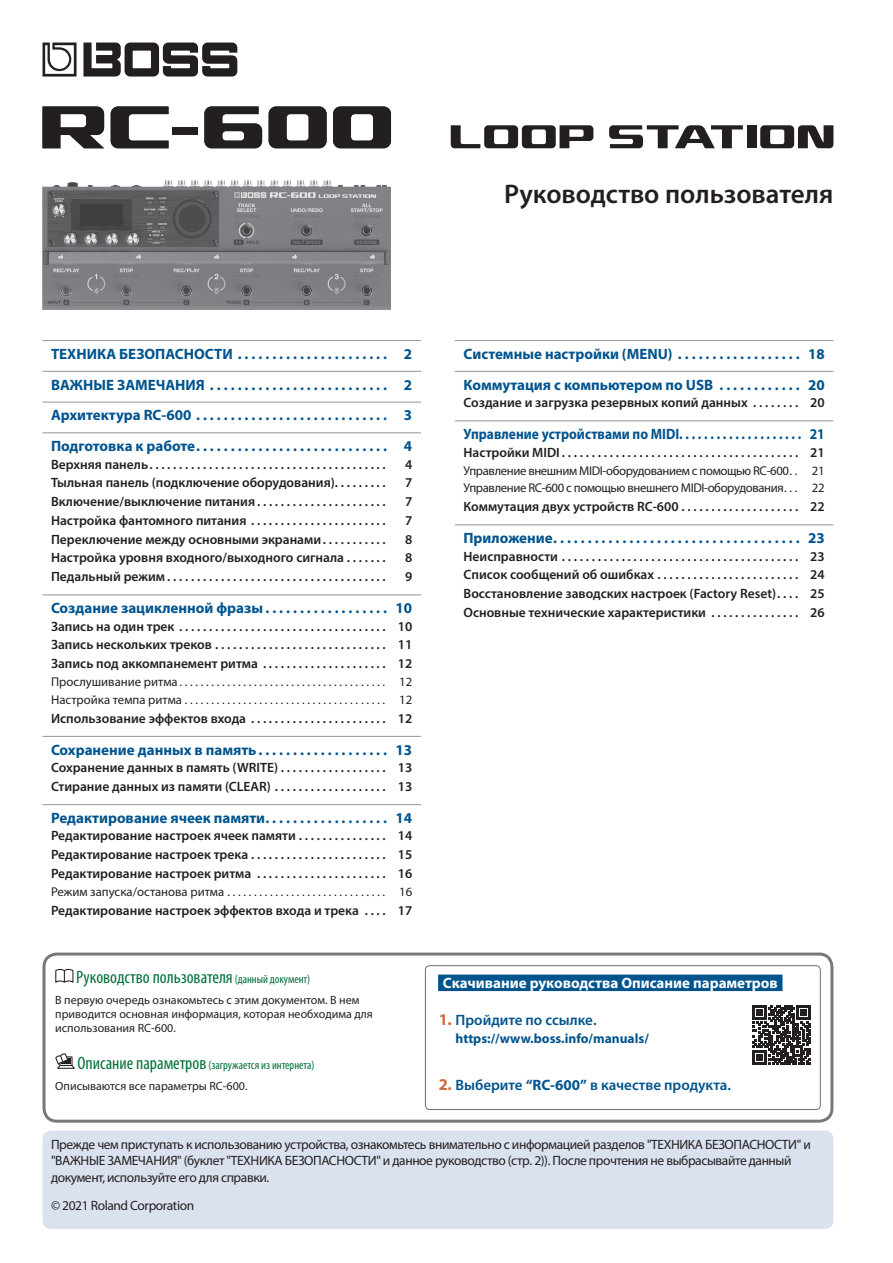
<style>
.page{position:relative;width:893px;height:1263px;background:#fff}
.page>*{position:absolute;margin:0;border:0;box-sizing:border-box;transform-origin:0 0}
.t1{font:600 27px "Myriad Pro";color:#231f20}
.Head_p2{font:condensed 18px "Myriad Pro";color:#007139}
.t2{font:700 15px "Myriad Pro";color:#00548e}
.t3{font:600 15px "Myriad Pro";color:#00548e}
.t4{font:700 15px "Myriad Pro";color:#00548e;scale:.9 1}
.Head_p1{font:700 15px "Myriad Pro";color:#fff}
.t5{font:600 13.5px "Myriad Pro";color:#231f20}
.Cell{font:13.5px/16.2px "Myriad Pro";letter-spacing:-.03em;color:#231f20}
.Body{font:700 13.5px "Myriad Pro";color:#00548e}
.t6{font:12.75px "Myriad Pro";color:#231f20}
.t7{font:12.75px "Myriad Pro";letter-spacing:-.03em;color:#231f20}
.Lead_Body_2{font:12px/14.4px "Myriad Pro";color:#231f20}
.Head_p2-2{font:condensed 12px "Myriad Pro";color:#007139}
.s1{font-size:12px}
.s2{font-size:18px}
.s3{font-weight:700;font-size:16.5px;color:#d26a41}
.s4{font-weight:700}
</style>
<div class="page">
<svg style="left:83px;top:43px;width:154px;height:34px"></svg>
<svg style="left:43px;top:43px;width:34px;height:34px"></svg>
<svg style="left:451px;top:125px;width:142px;height:23px"></svg>
<svg style="left:609px;top:125px;width:134px;height:23px"></svg>
<div style="left:747px;top:125px;width:9px;height:23px;background:#231f20"></div>
<svg style="left:760px;top:125px;width:73px;height:23px"></svg>
<svg style="left:43px;top:106px;width:61px;height:42px"></svg>
<svg style="left:111px;top:106px;width:58px;height:42px"></svg>
<div style="left:173px;top:128px;width:25px;height:7px;background:#231f20"></div>
<svg style="left:204px;top:106px;width:58px;height:42px"></svg>
<svg style="left:269px;top:106px;width:58px;height:42px"></svg>
<svg style="left:333px;top:106px;width:58px;height:42px"></svg>
<img style="left:43px;top:180px;width:348px;height:130px">
<hr style="left:43px;top:340px;width:378px;height:1px;background:#939598">
<hr style="left:43px;top:371px;width:378px;height:1px;background:#939598">
<hr style="left:43px;top:402px;width:378px;height:1px;background:#939598">
<hr style="left:43px;top:432px;width:378px;height:1px;background:#939598">
<hr style="left:43px;top:594px;width:378px;height:1px;background:#939598">
<hr style="left:43px;top:736px;width:378px;height:1px;background:#939598">
<hr style="left:43px;top:804px;width:378px;height:1px;background:#939598">
<hr style="left:455px;top:340px;width:378px;height:1px;background:#939598">
<hr style="left:455px;top:371px;width:378px;height:1px;background:#939598">
<hr style="left:455px;top:420px;width:378px;height:1px;background:#939598">
<hr style="left:455px;top:524px;width:378px;height:1px;background:#939598">
<svg style="left:55px;top:968px;width:19px;height:15px"></svg>
<svg style="left:55px;top:1053px;width:20px;height:16px"></svg>
<div style="left:43px;top:1130px;width:790px;height:99px;background:#dbe2ef;border-radius:9px"></div>
<div style="left:438px;top:974px;width:344px;height:17px;background:#00548e"></div>
<div style="left:425px;top:965px;width:396px;height:145px;border:1px solid #6c6d70;border-radius:4px"></div>
<svg style="left:752px;top:1006px;width:58px;height:58px"></svg>
<div style="left:43px;top:952px;width:790px;height:171px;border:3px solid #76787b;border-radius:13px"></div>
<h1 class="t1" style="left:504px;top:177px;width:331px">Руководство пользователя</h1>
<p class="t2" style="left:51px;top:344px;width:331px">ТЕХНИКА БЕЗОПАСНОСТИ . . . . . . . . . . . . . . . . . . . . .</p>
<p class="t2" style="left:404px;top:344px;width:10px">2</p>
<p class="t2" style="left:51px;top:375px;width:331px">ВАЖНЫЕ ЗАМЕЧАНИЯ . . . . . . . . . . . . . . . . . . . . . . . . .</p>
<p class="t2" style="left:404px;top:375px;width:10px">2</p>
<p class="t2" style="left:51px;top:406px;width:331px">Архитектура RC-600 . . . . . . . . . . . . . . . . . . . . . . . . . . .</p>
<p class="t2" style="left:404px;top:406px;width:10px">3</p>
<p class="t2" style="left:51px;top:436px;width:331px">Подготовка к работе . . . . . . . . . . . . . . . . . . . . . . . . . . .</p>
<p class="t2" style="left:404px;top:436px;width:10px">4</p>
<p class="t5" style="left:51px;top:456px;width:336px">Верхняя панель . . . . . . . . . . . . . . . . . . . . . . . . . . . . . . . . . . . . . . . .</p>
<p class="t5" style="left:405px;top:456px;width:9px">4</p>
<p class="t5" style="left:51px;top:474px;width:335px">Тыльная панель (подключение оборудования). . . . . . . . .</p>
<p class="t5" style="left:405px;top:474px;width:9px">7</p>
<p class="t5" style="left:51px;top:493px;width:336px">Включение/выключение питания . . . . . . . . . . . . . . . . . . . . . .</p>
<p class="t5" style="left:405px;top:493px;width:9px">7</p>
<p class="t5" style="left:51px;top:512px;width:336px">Настройка фантомного питания . . . . . . . . . . . . . . . . . . . . . . .</p>
<p class="t5" style="left:405px;top:512px;width:9px">7</p>
<p class="t5" style="left:51px;top:531px;width:336px">Переключение между основными экранами . . . . . . . . . . .</p>
<p class="t5" style="left:405px;top:531px;width:9px">8</p>
<p class="t5" style="left:51px;top:549px;width:336px">Настройка уровня входного/выходного сигнала . . . . . . .</p>
<p class="t5" style="left:405px;top:549px;width:9px">8</p>
<p class="t5" style="left:51px;top:568px;width:336px">Педальный режим . . . . . . . . . . . . . . . . . . . . . . . . . . . . . . . . . . . . .</p>
<p class="t5" style="left:405px;top:568px;width:9px">9</p>
<p class="t2" style="left:51px;top:598px;width:363px">Создание зацикленной фразы . . . . . . . . . . . . . . . . . 10</p>
<p class="t5" style="left:51px;top:618px;width:363px">Запись на один трек . . . . . . . . . . . . . . . . . . . . . . . . . . . . . . . . . . . 10</p>
<p class="t5" style="left:51px;top:636px;width:363px">Запись нескольких треков . . . . . . . . . . . . . . . . . . . . . . . . . . . . . 11</p>
<p class="t5" style="left:51px;top:655px;width:363px">Запись под аккомпанемент ритма . . . . . . . . . . . . . . . . . . . . . 12</p>
<p class="t6" style="left:51px;top:674px;width:363px">Прослушивание ритма . . . . . . . . . . . . . . . . . . . . . . . . . . . . . . . . . . . . . . . 12</p>
<p class="t6" style="left:51px;top:692px;width:363px">Настройка темпа ритма . . . . . . . . . . . . . . . . . . . . . . . . . . . . . . . . . . . . . . 12</p>
<p class="t5" style="left:51px;top:709px;width:363px">Использование эффектов входа . . . . . . . . . . . . . . . . . . . . . . . 12</p>
<p class="t2" style="left:51px;top:740px;width:363px">Сохранение данных в память . . . . . . . . . . . . . . . . . . 13</p>
<p class="t5" style="left:51px;top:759px;width:363px">Сохранение данных в память (WRITE) . . . . . . . . . . . . . . . . . . 13</p>
<p class="t5" style="left:51px;top:778px;width:363px">Стирание данных из памяти (CLEAR) . . . . . . . . . . . . . . . . . . . 13</p>
<p class="t2" style="left:51px;top:808px;width:363px">Редактирование ячеек памяти . . . . . . . . . . . . . . . . . 14</p>
<p class="t5" style="left:51px;top:827px;width:363px">Редактирование настроек ячеек памяти . . . . . . . . . . . . . . . 14</p>
<p class="t5" style="left:51px;top:846px;width:363px">Редактирование настроек трека . . . . . . . . . . . . . . . . . . . . . . . 15</p>
<p class="t5" style="left:51px;top:865px;width:363px">Редактирование настроек ритма . . . . . . . . . . . . . . . . . . . . . . 16</p>
<p class="t6" style="left:51px;top:884px;width:363px">Режим запуска/останова ритма . . . . . . . . . . . . . . . . . . . . . . . . . . . . . . 16</p>
<p class="t5" style="left:51px;top:901px;width:363px">Редактирование настроек эффектов входа и трека . . . . 17</p>
<p class="Head_p2" style="left:76px;top:966px;width:235px">Руководство пользователя <span class="s1">(данный документ)</span></p>
<p class="Lead_Body_2" style="left:55px;top:992px;width:319px">В первую очередь ознакомьтесь с этим документом. В нем приводится основная информация, которая необходима для использования RC-600.</p>
<p class="Head_p2-2" style="left:78px;top:1057px;width:239px"><span class="s2">Описание параметров</span> (загружается из интернета)</p>
<p class="Lead_Body_2" style="left:55px;top:1078px;width:193px">Описываются все параметры RC-600.</p>
<p class="t2" style="left:463px;top:344px;width:363px">Системные настройки (MENU) . . . . . . . . . . . . . . . . . 18</p>
<p class="t2" style="left:463px;top:375px;width:363px">Коммутация с компьютером по USB . . . . . . . . . . . 20</p>
<p class="t5" style="left:463px;top:394px;width:363px">Создание и загрузка резервных копий данных . . . . . . . . 20</p>
<p class="t4" style="left:463px;top:424px;width:403px">Управление устройствами по MIDI. . . . . . . . . . . . . . . . . . . . 21</p>
<p class="t5" style="left:463px;top:444px;width:363px">Настройки MIDI . . . . . . . . . . . . . . . . . . . . . . . . . . . . . . . . . . . . . . . . 21</p>
<p class="t7" style="left:463px;top:462px;width:363px">Управление внешним MIDI-оборудованием с помощью RC-600 . . 21</p>
<p class="t7" style="left:463px;top:480px;width:363px">Управление RC-600 с помощью внешнего MIDI-оборудования . . . 22</p>
<p class="t5" style="left:463px;top:498px;width:363px">Коммутация двух устройств RC-600 . . . . . . . . . . . . . . . . . . . . 22</p>
<p class="t2" style="left:463px;top:528px;width:363px">Приложение . . . . . . . . . . . . . . . . . . . . . . . . . . . . . . . . . . . 23</p>
<p class="t5" style="left:463px;top:547px;width:363px">Неисправности . . . . . . . . . . . . . . . . . . . . . . . . . . . . . . . . . . . . . . . . 23</p>
<p class="t5" style="left:463px;top:566px;width:363px">Список сообщений об ошибках . . . . . . . . . . . . . . . . . . . . . . . . 24</p>
<p class="t5" style="left:463px;top:585px;width:363px">Восстановление заводских настроек (Factory Reset) . . . . 25</p>
<p class="t5" style="left:463px;top:604px;width:363px">Основные технические характеристики . . . . . . . . . . . . . . . 26</p>
<p class="Head_p1" style="left:443px;top:973px;width:337px">Скачивание руководства Описание параметров</p>
<p class="t3" style="left:439px;top:1010px;width:158px"><span class="s3">1.</span> Пройдите по ссылке.</p>
<p class="Body" style="left:456px;top:1030px;width:195px">https://www.boss.info/manuals/</p>
<p class="t3" style="left:439px;top:1075px;width:292px"><span class="s3">2.</span> Выберите <span class="s4">“RC-600”</span> в качестве продукта.</p>
<p class="Cell" style="left:51px;top:1136px;width:761px">Прежде чем приступать к использованию устройства, ознакомьтесь внимательно с информацией разделов "ТЕХНИКА БЕЗОПАСНОСТИ" и "ВАЖНЫЕ ЗАМЕЧАНИЯ" (буклет "ТЕХНИКА БЕЗОПАСНОСТИ" и данное руководство (стр. 2)). После прочтения не выбрасывайте данный документ, используйте его для справки.</p>
<p class="Cell" style="left:51px;top:1197px;width:145px">© 2021 Roland Corporation</p>
</div>
